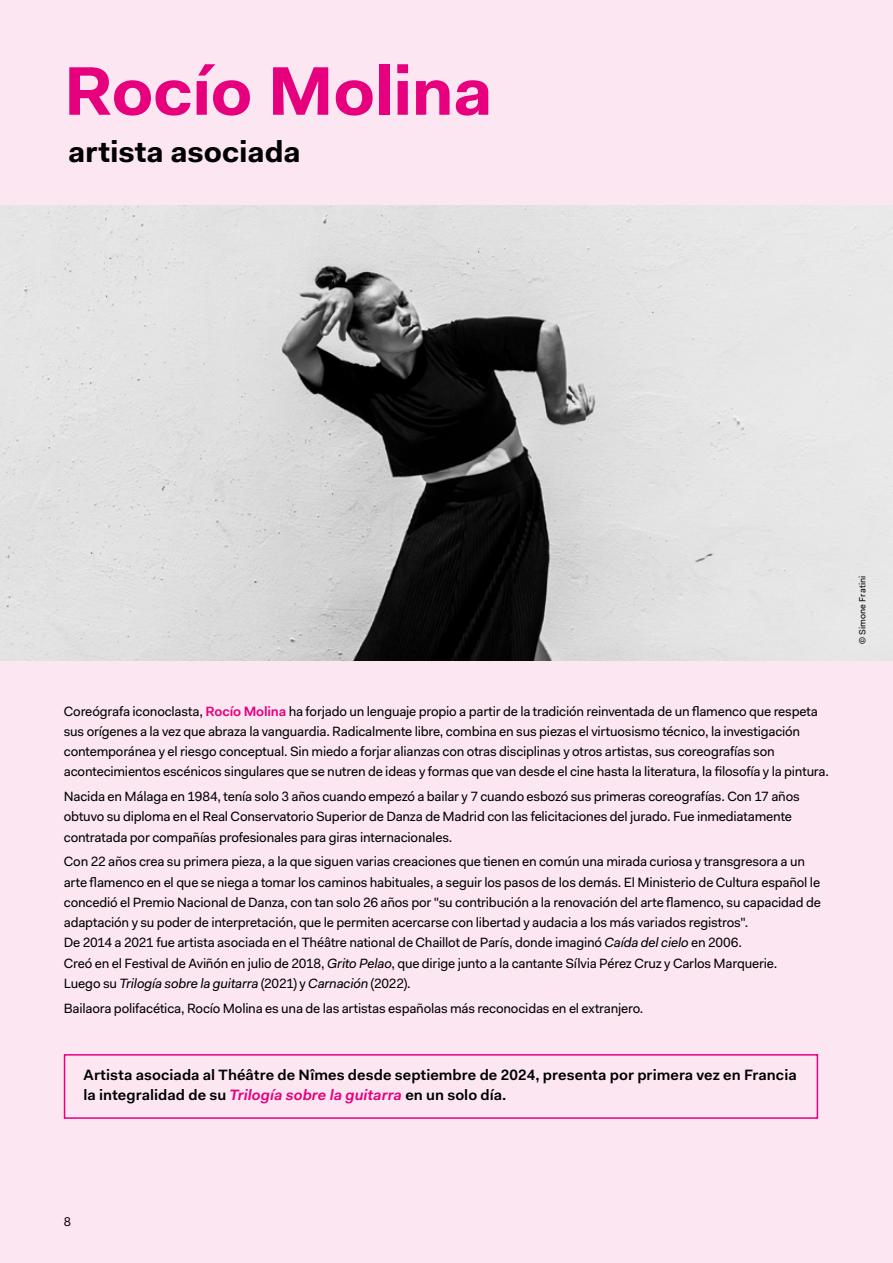
<style>
.page{position:relative;width:893px;height:1263px;background:#fce6f2}
.page>*{position:absolute;margin:0;border:0;box-sizing:border-box;transform-origin:0 0}
.t1{font:700 69px "Fakt Pro";letter-spacing:-.01em;color:#e6007d}
.t2{font:700 30px "Fakt Pro";color:#000}
.t3{font:600 15px/20.2px "Fakt Pro";letter-spacing:.005em;color:#000}
.t4{font:13.5px/20.2px "Fakt Pro";letter-spacing:-.01em;color:#000}
.t5{font:12.75px "Fakt Pro";color:#000}
.t6{font:9px "Fakt Pro";letter-spacing:.015em;color:#000}
.s1{font-weight:600;color:#e6007d}
.s2{font-style:italic}
.s3{font-style:italic;color:#e6007d}
</style>
<div class="page">
<img style="left:0;top:206px;width:892px;height:454px">
<div style="left:64px;top:1054px;width:754px;height:65px;border:2px solid #e6007d"></div>
<h1 class="t1" style="left:64px;top:45px;width:430px">Rocío Molina</h1>
<h2 class="t2" style="left:68px;top:132px;width:234px">artista asociada</h2>
<p class="t4" style="left:64px;top:701px;width:767px">Coreógrafa iconoclasta, <span class="s1">Rocío Molina</span> ha forjado un lenguaje propio a partir de la tradición reinventada de un flamenco que respeta sus orígenes a la vez que abraza la vanguardia. Radicalmente libre, combina en sus piezas el virtuosismo técnico, la investigación contemporánea y el riesgo conceptual. Sin miedo a forjar alianzas con otras disciplinas y otros artistas, sus coreografías son acontecimientos escénicos singulares que se nutren de ideas y formas que van desde el cine hasta la literatura, la filosofía y la pintura.</p>
<p class="t4" style="left:64px;top:786px;width:737px">Nacida en Málaga en 1984, tenía solo 3 años cuando empezó a bailar y 7 cuando esbozó sus primeras coreografías. Con 17 años obtuvo su diploma en el Real Conservatorio Superior de Danza de Madrid con las felicitaciones del jurado. Fue inmediatamente contratada por compañías profesionales para giras internacionales.</p>
<p class="t4" style="left:64px;top:851px;width:759px">Con 22 años crea su primera pieza, a la que siguen varias creaciones que tienen en común una mirada curiosa y transgresora a un arte flamenco en el que se niega a tomar los caminos habituales, a seguir los pasos de los demás. El Ministerio de Cultura español le concedió el Premio Nacional de Danza, con tan solo 26 años por "su contribución a la renovación del arte flamenco, su capacidad de adaptación y su poder de interpretación, que le permiten acercarse con libertad y audacia a los más variados registros".<br>De 2014 a 2021 fue artista asociada en el Théâtre national de Chaillot de París, donde imaginó <span class="s2">Caída del cielo</span> en 2006.<br>Creó en el Festival de Aviñón en julio de 2018, <span class="s2">Grito Pelao</span>, que dirige junto a la cantante Sílvia Pérez Cruz y Carlos Marquerie.<br>Luego su <span class="s2">Trilogía sobre la guitarra</span> (2021) y <span class="s2">Carnación</span> (2022).</p>
<p class="t4" style="left:64px;top:998px;width:581px">Bailaora polifacética, Rocío Molina es una de las artistas españolas más reconocidas en el extranjero.</p>
<p class="t3" style="left:84px;top:1065px;width:715px">Artista asociada al Théâtre de Nîmes desde septiembre de 2024, presenta por primera vez en Francia la integralidad de su <span class="s3">Trilogía sobre la guitarra</span> en un solo día.</p>
<p class="t6" style="left:856px;top:644px;width:70px;rotate:-90deg">© Simone Fratini</p>
<p class="t5" style="left:64px;top:1213px;width:9px">8</p>
</div>
